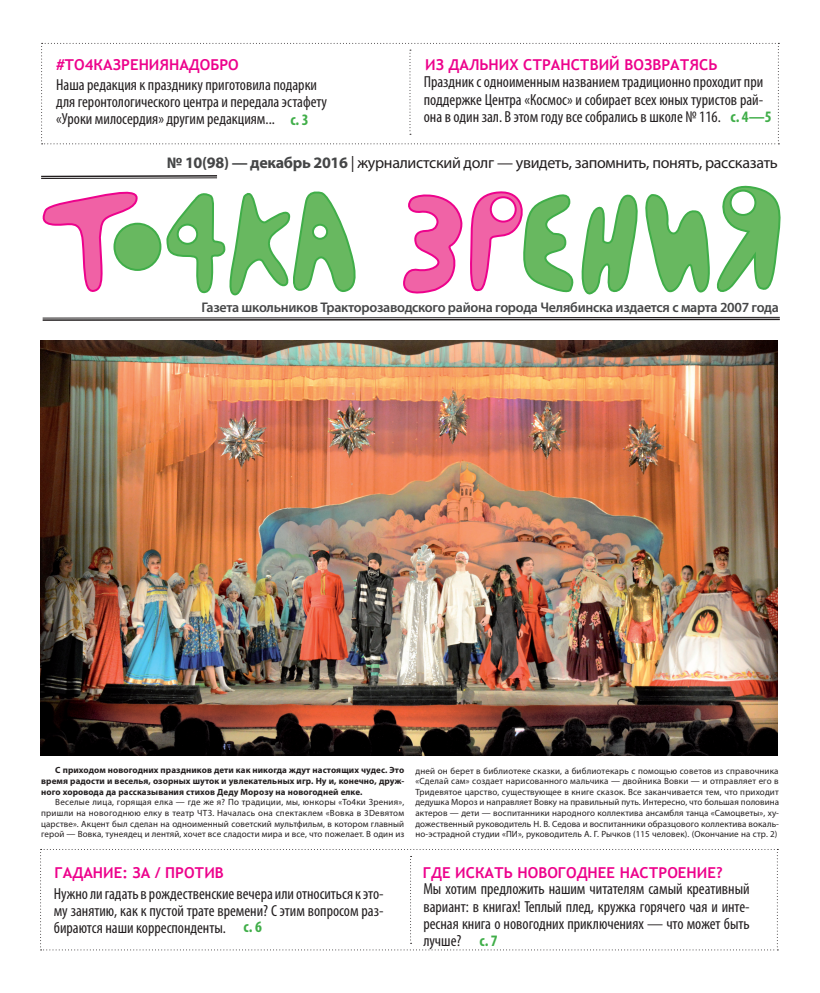
<style>
.page{position:relative;width:820px;height:993px;background:#fff}
.page>*{position:absolute;margin:0;border:0;box-sizing:border-box;transform-origin:0 0}
.t1{font:condensed 16px/17.2px "Myriad Pro";color:#231f20;text-align:justify}
.t2{font:16px "Myriad Pro";letter-spacing:-.02em;color:#231f20}
.t3{font:700 condensed 16px "Myriad Pro";color:#40ae49}
.t4{font:700 15px "Trebuchet MS";color:#ed028c}
.t5{font:600 14px "Myriad Pro";letter-spacing:-.02em;color:#454647}
.t6{font:9px/10.6px "Myriad Pro";letter-spacing:.01em;color:#231f20;text-align:justify}
.t7{font:700 9px/10.6px "Myriad Pro";letter-spacing:.01em;color:#231f20;text-align:justify}
.s1{font-weight:700;color:#454647}
</style>
<div class="page">
<svg style="left:42px;top:191px;width:97px;height:101px"></svg>
<div style="left:114px;top:224px;width:46px;height:46px;background:#68b860;border-radius:50%"></div>
<div style="left:113px;top:223px;width:48px;height:48px;border:2px solid #40ae49;border-radius:50%"></div>
<svg style="left:166px;top:191px;width:190px;height:105px"></svg>
<svg style="left:403px;top:194px;width:59px;height:100px"></svg>
<svg style="left:470px;top:191px;width:239px;height:104px"></svg>
<svg style="left:716px;top:185px;width:65px;height:107px"></svg>
<svg style="left:41px;top:43px;width:738px;height:101px"></svg>
<svg style="left:40px;top:849px;width:738px;height:101px"></svg>
<svg style="left:41px;top:175px;width:176px;height:4px"></svg>
<svg style="left:42px;top:317px;width:738px;height:4px;background:#757373"></svg>
<img style="left:40px;top:340px;width:737px;height:415px">
<h2 class="t4" style="left:56px;top:55px;width:184px">#То4каЗРениянадобро</h2>
<h2 class="t4" style="left:425px;top:55px;width:294px">Из дальних странствий возвратясь</h2>
<h1 class="t1" style="left:423px;top:73px;width:341px">Праздник с одноименным названием традиционно проходит при поддержке Центра «Космос» и собирает всех юных туристов рай&shy;она в один зал. В этом году все собрались в школе № 116.</h1>
<h1 class="t1" style="left:56px;top:75px;width:272px;text-align:left">Наша редакция к празднику приготовила подарки для геронтологического центра и передала эстафету «Уроки милосердия» другим редакциям...</h1>
<h1 class="t3" style="left:730px;top:107px;width:43px">с. 4—5</h1>
<h1 class="t3" style="left:290px;top:110px;width:20px">с. 3</h1>
<h1 class="t2" style="left:167px;top:153px;width:612px"><span class="s1">№ 10(98) — декабрь 2016</span> | журналистский долг — увидеть, запомнить, понять, рассказать</h1>
<h3 class="t5" style="left:201px;top:298px;width:578px">Газета школьников Тракторозаводского района города Челябинска издается с марта 2007 года</h3>
<p class="t7" style="left:41px;top:764px;width:364px;text-indent:14px">С приходом новогодних праздников дети как никогда ждут настоящих чудес. Это время радости и веселья, озорных шуток и увлекательных игр. Ну и, конечно, друж&shy;ного хоровода да рассказывания стихов Деду Морозу на новогодней елке.</p>
<p class="t6" style="left:41px;top:796px;width:365px;text-indent:14px">Веселые лица, горящая елка — где же я? По традиции, мы, юнкоры «То4ки Зрения», пришли на новогоднюю елку в театр ЧТЗ. Началась она спектаклем «Вовка в 3Dевятом царстве». Акцент был сделан на одноименный советский мультфильм, в котором главный герой — Вовка, тунеядец и лентяй, хочет все сладости мира и все, что пожелает. В один из</p>
<h2 class="t4" style="left:55px;top:863px;width:171px">Гадание: за / против</h2>
<h1 class="t1" style="left:54px;top:884px;width:331px">Нужно ли гадать в рождественские вечера или относиться к это&shy;му занятию, как к пустой трате времени? С этим вопросом раз&shy;бираются наши корреспонденты.</h1>
<h1 class="t3" style="left:243px;top:916px;width:20px">с. 6</h1>
<p class="t6" style="left:415px;top:764px;width:365px">дней он берет в библиотеке сказки, а библиотекарь с помощью советов из справочника «Сделай сам» создает нарисованного мальчика — двойника Вовки — и отправляет его в Тридевятое царство, существующее в книге сказок. Все заканчивается тем, что приходит дедушка Мороз и направляет Вовку на правильный путь. Интересно, что большая половина актеров — дети — воспитанники народного коллектива ансамбля танца «Самоцветы», ху&shy;дожественный руководитель Н. В. Седова и воспитанники образцового коллектива вокаль&shy;но-эстрадной студии «ПИ», руководитель А. Г. Рычков (115 человек). (Окончание на стр. 2)</p>
<h2 class="t4" style="left:423px;top:863px;width:301px">Где искать новогоднее настроение?</h2>
<h1 class="t1" style="left:423px;top:879px;width:327px">Мы хотим предложить нашим читателям самый креативный вариант: в книгах! Теплый плед, кружка горячего чая и инте&shy;ресная книга о новогодних приключениях — что может быть лучше?</h1>
<h1 class="t3" style="left:479px;top:930px;width:20px">с. 7</h1>
</div>
